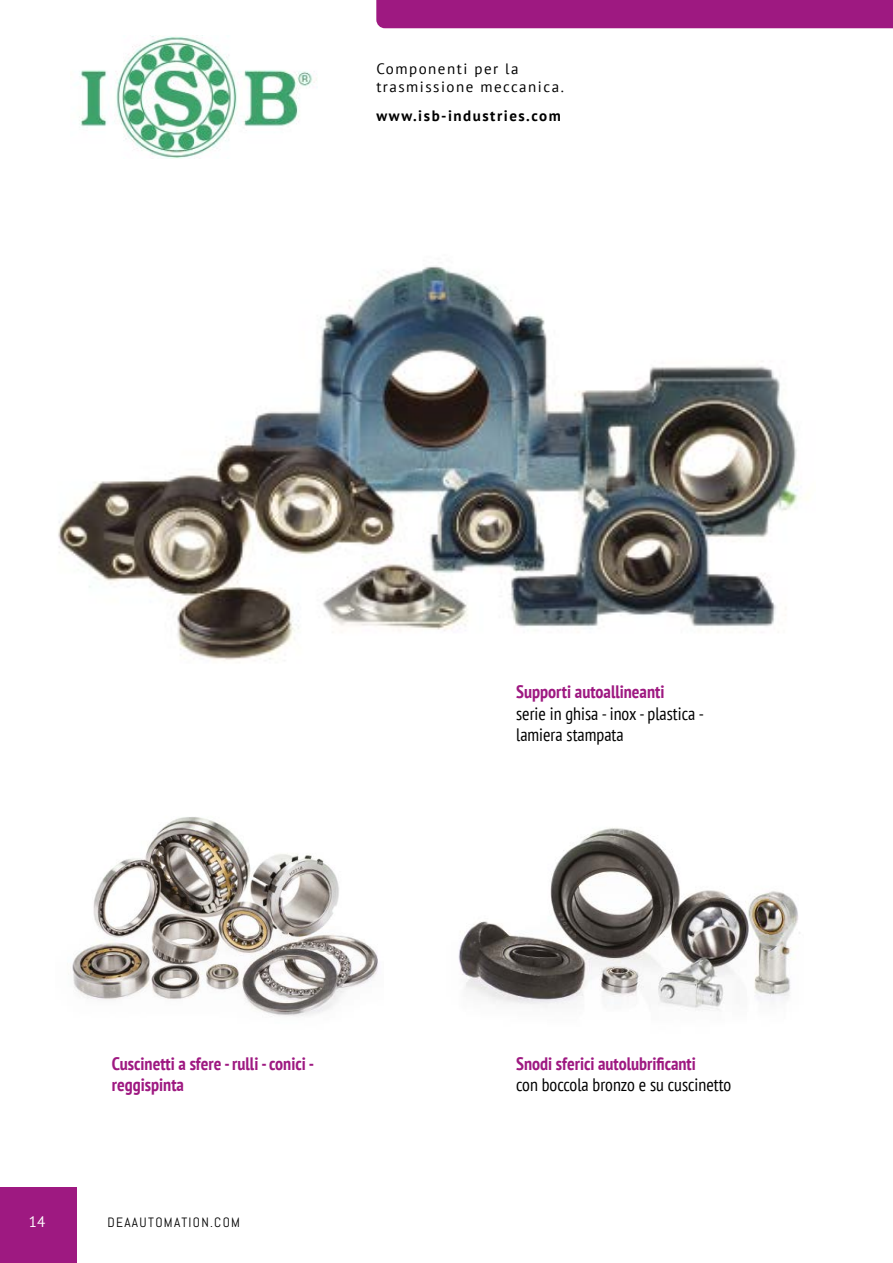
<style>
.page{position:relative;width:893px;height:1263px;background:#fff}
.page>*{position:absolute;margin:0;border:0;box-sizing:border-box;transform-origin:0 0}
.t1{font:700 condensed 18px/21.6px "PT Sans";color:#9e1981}
.t2{font:condensed 18px/21.6px "PT Sans";color:#000}
.t3{font:15px/18px "PT Sans";letter-spacing:.1em;color:#000}
.t4{font:700 15px "PT Sans";letter-spacing:.1em;color:#000}
.t5{font:15px "PT Sans";color:#fff}
.t6{font:13.5px "Abel";letter-spacing:.1em;color:#000}
</style>
<div class="page">
<div style="left:0;top:1187px;width:77px;height:76px;background:#9e1981"></div>
<div style="left:376px;top:0;width:517px;height:28px;background:#9e1981"></div>
<img style="left:58px;top:266px;width:750px;height:397px">
<img style="left:72px;top:817px;width:306px;height:199px">
<img style="left:458px;top:828px;width:342px;height:182px">
<img style="left:79px;top:36px;width:238px;height:122px">
<p class="t3" style="left:376px;top:60px;width:189px">Componenti per la trasmissione meccanica.</p>
<p class="t4" style="left:376px;top:106px;width:186px">www.isb-industries.com</p>
<p class="t1" style="left:516px;top:681px;width:150px">Supporti autoallineanti</p>
<p class="t2" style="left:516px;top:702px;width:189px">serie in ghisa - inox - plastica - lamiera stampata</p>
<p class="t1" style="left:112px;top:1052px;width:204px">Cuscinetti a sfere - rulli - conici - reggispinta</p>
<p class="t1" style="left:516px;top:1052px;width:181px">Snodi sferici autolubrificanti</p>
<p class="t2" style="left:516px;top:1073px;width:217px">con boccola bronzo e su cuscinetto</p>
<p class="t5" style="left:29px;top:1212px;width:18px">14</p>
<p class="t6" style="left:107px;top:1214px;width:134px">DEAAUTOMATION.COM</p>
</div>
